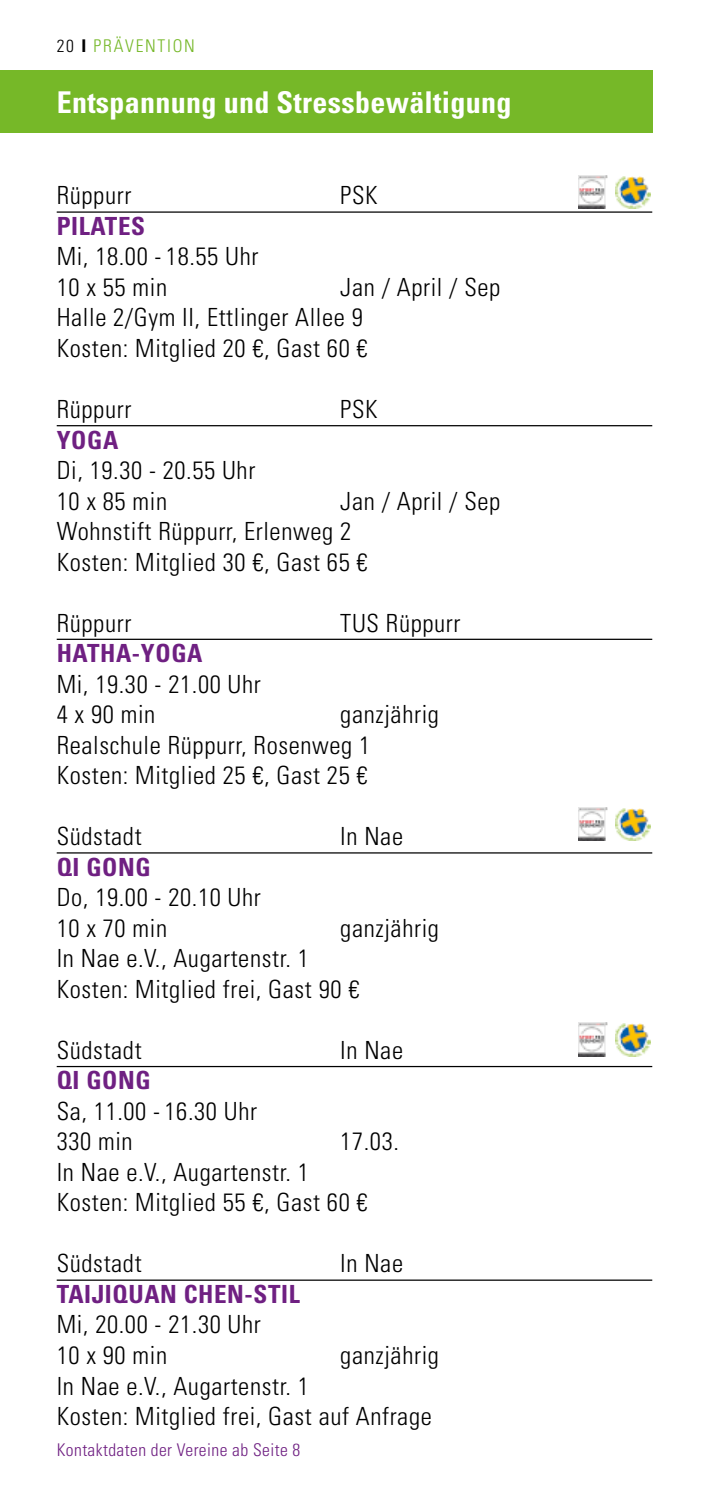
<style>
.page{position:relative;width:709px;height:1489px;background:#fff}
.page>*{position:absolute;margin:0;border:0;box-sizing:border-box;transform-origin:0 0}
.t1{font:700 condensed 30px "Univers LT";letter-spacing:.01em;color:#fff}
.t2{font:300 condensed 25px/30.5px "Univers LT";letter-spacing:.025em;color:#000}
.t3{font:700 condensed 25px "Univers LT";letter-spacing:.025em;color:#6f2082}
.t4{font:300 condensed 17.5px "Univers LT";letter-spacing:.025em;color:#6f2082}
.t5{font:300 condensed 17.5px "Univers LT";letter-spacing:.1em;color:#76b828}
.s1{color:#000}
.s2{font-weight:700;color:#000}
</style>
<div class="page">
<div style="left:0;top:71px;width:652px;height:62px;background:#76b828"></div>
<hr style="left:57px;top:211px;width:595px;height:2px;background:#000">
<hr style="left:57px;top:425px;width:595px;height:1px;background:#000">
<hr style="left:57px;top:638px;width:595px;height:2px;background:#000">
<img style="left:615px;top:176px;width:35px;height:32px">
<img style="left:578px;top:175px;width:30px;height:34px">
<hr style="left:57px;top:1065px;width:595px;height:2px;background:#000">
<hr style="left:57px;top:852px;width:595px;height:1px;background:#000">
<hr style="left:57px;top:1279px;width:595px;height:1px;background:#000">
<img style="left:615px;top:808px;width:35px;height:32px">
<img style="left:578px;top:807px;width:30px;height:33px">
<img style="left:615px;top:1023px;width:35px;height:33px">
<img style="left:578px;top:1022px;width:30px;height:34px">
<p class="t5" style="left:57px;top:35px;width:140px"><span class="s1">20</span> <span class="s2">I</span> Präventi on</p>
<p class="t1" style="left:57px;top:84px;width:456px">ENTSPANNUNG UND STRESSBEWÄLTIGUNG</p>
<p class="t2" style="left:57px;top:180px;width:76px">Rüppurr</p>
<p class="t2" style="left:340px;top:180px;width:39px">PSK</p>
<p class="t3" style="left:57px;top:211px;width:75px">PILATES</p>
<p class="t2" style="left:57px;top:241px;width:203px">Mi, 18.00 - 18.55 Uhr<br>10 x 55 min</p>
<p class="t2" style="left:57px;top:272px;width:445px;text-indent:283px">Jan / April / Sep<br>Halle 2/Gym II, Ettlinger Allee 9<br>Kosten: Mitglied 20 €, Gast 60 €</p>
<p class="t2" style="left:57px;top:394px;width:76px">Rüppurr</p>
<p class="t2" style="left:340px;top:394px;width:39px">PSK</p>
<p class="t3" style="left:57px;top:424px;width:63px">YOGA</p>
<p class="t2" style="left:57px;top:455px;width:200px">Di, 19.30 - 20.55 Uhr<br>10 x 85 min</p>
<p class="t2" style="left:57px;top:485px;width:445px;text-indent:283px">Jan / April / Sep<br>Wohnstift Rüppurr, Erlenweg 2<br>Kosten: Mitglied 30 €, Gast 65 €</p>
<p class="t2" style="left:57px;top:607px;width:76px">Rüppurr</p>
<p class="t2" style="left:340px;top:607px;width:122px">TUS Rüppurr</p>
<p class="t3" style="left:57px;top:638px;width:147px">HATHA-YOGA</p>
<p class="t2" style="left:57px;top:668px;width:206px">Mi, 19.30 - 21.00 Uhr<br>4 x 90 min</p>
<p class="t2" style="left:57px;top:699px;width:384px;text-indent:283px">ganzjährig<br>Realschule Rüppurr, Rosenweg 1<br>Kosten: Mitglied 25 €, Gast 25 €</p>
<p class="t2" style="left:57px;top:821px;width:86px">Südstadt</p>
<p class="t2" style="left:340px;top:821px;width:64px">In Nae</p>
<p class="t3" style="left:57px;top:851px;width:96px">QI GONG</p>
<p class="t2" style="left:57px;top:882px;width:206px">Do, 19.00 - 20.10 Uhr<br>10 x 70 min</p>
<p class="t2" style="left:340px;top:912px;width:100px">ganzjährig</p>
<p class="t2" style="left:57px;top:943px;width:304px">In Nae e.V., Augartenstr. 1<br>Kosten: Mitglied frei, Gast 90 €</p>
<p class="t2" style="left:57px;top:1034px;width:86px">Südstadt</p>
<p class="t2" style="left:340px;top:1034px;width:64px">In Nae</p>
<p class="t3" style="left:57px;top:1065px;width:96px">QI GONG</p>
<p class="t2" style="left:57px;top:1095px;width:202px">Sa, 11.00 - 16.30 Uhr<br>330 min</p>
<p class="t2" style="left:340px;top:1126px;width:60px">17.03.</p>
<p class="t2" style="left:57px;top:1156px;width:312px">In Nae e.V., Augartenstr. 1<br>Kosten: Mitglied 55 €, Gast 60 €</p>
<p class="t2" style="left:57px;top:1248px;width:86px">Südstadt</p>
<p class="t2" style="left:340px;top:1248px;width:64px">In Nae</p>
<p class="t3" style="left:57px;top:1278px;width:39px">TAIJIQ</p>
<p class="t3" style="left:128px;top:1278px;width:173px">UAN CHEN-STIL</p>
<p class="t2" style="left:57px;top:1309px;width:206px">Mi, 20.00 - 21.30 Uhr<br>10 x 90 min</p>
<p class="t2" style="left:340px;top:1339px;width:100px">ganzjährig</p>
<p class="t2" style="left:57px;top:1370px;width:376px">In Nae e.V., Augartenstr. 1<br>Kosten: Mitglied frei, Gast auf Anfrage</p>
<p class="t4" style="left:57px;top:1438px;width:245px">Kontaktdaten der Vereine ab Seite 8</p>
</div>
